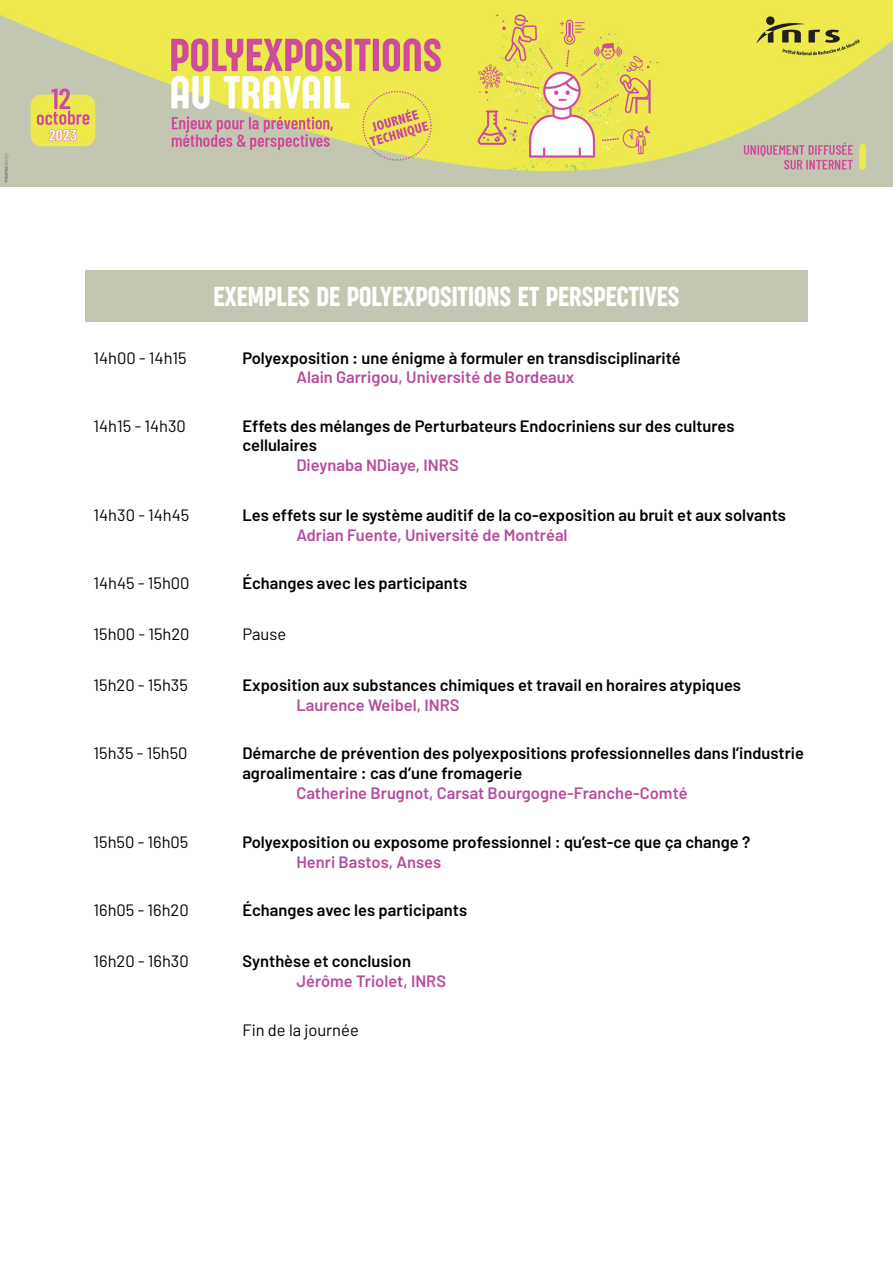
<style>
.page{position:relative;width:893px;height:1263px;background:#fff}
.page>*{position:absolute;margin:0;border:0;box-sizing:border-box;transform-origin:0 0}
.Titre_session{font:28.5px "Sugo Pro Classic Trial";color:#fff}
.Titre_présentation{font:600 16.5px/19.8px "Barlow";color:#000}
.Nom_intervenant{font:600 16.5px "Barlow";color:#b54d9a}
.Horaire{font:16.5px "Barlow";color:#000}
.Titre_présentation-2{font:16.5px "Barlow";color:#000}
</style>
<div class="page">
<div style="left:85px;top:271px;width:723px;height:51px;background:#c3c6b1"></div>
<img style="left:0;top:0;width:893px;height:186px">
<p class="Titre_session" style="left:214px;top:280px;width:467px">EXEMPLES DE POLYEXPOSITIONS ET PERSPECTIVES</p>
<p class="Horaire" style="left:94px;top:347px;width:95px">14h00 - 14h15</p>
<p class="Titre_présentation" style="left:242px;top:348px;width:440px">Polyexposition : une énigme à formuler en transdisciplinarité</p>
<p class="Nom_intervenant" style="left:296px;top:367px;width:279px">Alain Garrigou, Université de Bordeaux</p>
<p class="Horaire" style="left:94px;top:415px;width:94px">14h15 - 14h30</p>
<p class="Titre_présentation" style="left:242px;top:416px;width:494px">Effets des mélanges de Perturbateurs Endocriniens sur des cultures cellulaires</p>
<p class="Nom_intervenant" style="left:296px;top:455px;width:164px">Dieynaba NDiaye, INRS</p>
<p class="Horaire" style="left:94px;top:505px;width:97px">14h30 - 14h45</p>
<p class="Titre_présentation" style="left:242px;top:505px;width:545px">Les effets sur le système auditif de la co-exposition au bruit et aux solvants</p>
<p class="Nom_intervenant" style="left:296px;top:525px;width:273px">Adrian Fuente, Université de Montréal</p>
<p class="Horaire" style="left:94px;top:573px;width:98px">14h45 - 15h00</p>
<p class="Titre_présentation" style="left:242px;top:573px;width:226px">Échanges avec les participants</p>
<p class="Horaire" style="left:94px;top:624px;width:98px">15h00 - 15h20</p>
<p class="Titre_présentation-2" style="left:242px;top:624px;width:45px">Pause</p>
<p class="Horaire" style="left:94px;top:675px;width:96px">15h20 - 15h35</p>
<p class="Titre_présentation" style="left:242px;top:675px;width:500px">Exposition aux substances chimiques et travail en horaires atypiques</p>
<p class="Nom_intervenant" style="left:296px;top:695px;width:165px">Laurence Weibel, INRS</p>
<p class="Horaire" style="left:94px;top:743px;width:96px">15h35 - 15h50</p>
<p class="Titre_présentation" style="left:242px;top:743px;width:563px">Démarche de prévention des polyexpositions professionnelles dans l’industrie agroalimentaire : cas d’une fromagerie</p>
<p class="Nom_intervenant" style="left:296px;top:782px;width:393px">Catherine Brugnot, Carsat Bourgogne-Franche-Comté</p>
<p class="Horaire" style="left:94px;top:832px;width:96px">15h50 - 16h05</p>
<p class="Horaire" style="left:94px;top:900px;width:97px">16h05 - 16h20</p>
<p class="Horaire" style="left:94px;top:951px;width:97px">16h20 - 16h30</p>
<p class="Titre_présentation" style="left:242px;top:832px;width:509px">Polyexposition ou exposome professionnel : qu’est-ce que ça change ?</p>
<p class="Nom_intervenant" style="left:296px;top:852px;width:147px">Henri Bastos, Anses</p>
<p class="Titre_présentation" style="left:242px;top:900px;width:226px">Échanges avec les participants</p>
<p class="Titre_présentation" style="left:242px;top:951px;width:170px">Synthèse et conclusion</p>
<p class="Nom_intervenant" style="left:296px;top:971px;width:151px">Jérôme Triolet, INRS</p>
<p class="Titre_présentation-2" style="left:242px;top:1019px;width:118px">Fin de la journée</p>
</div>
